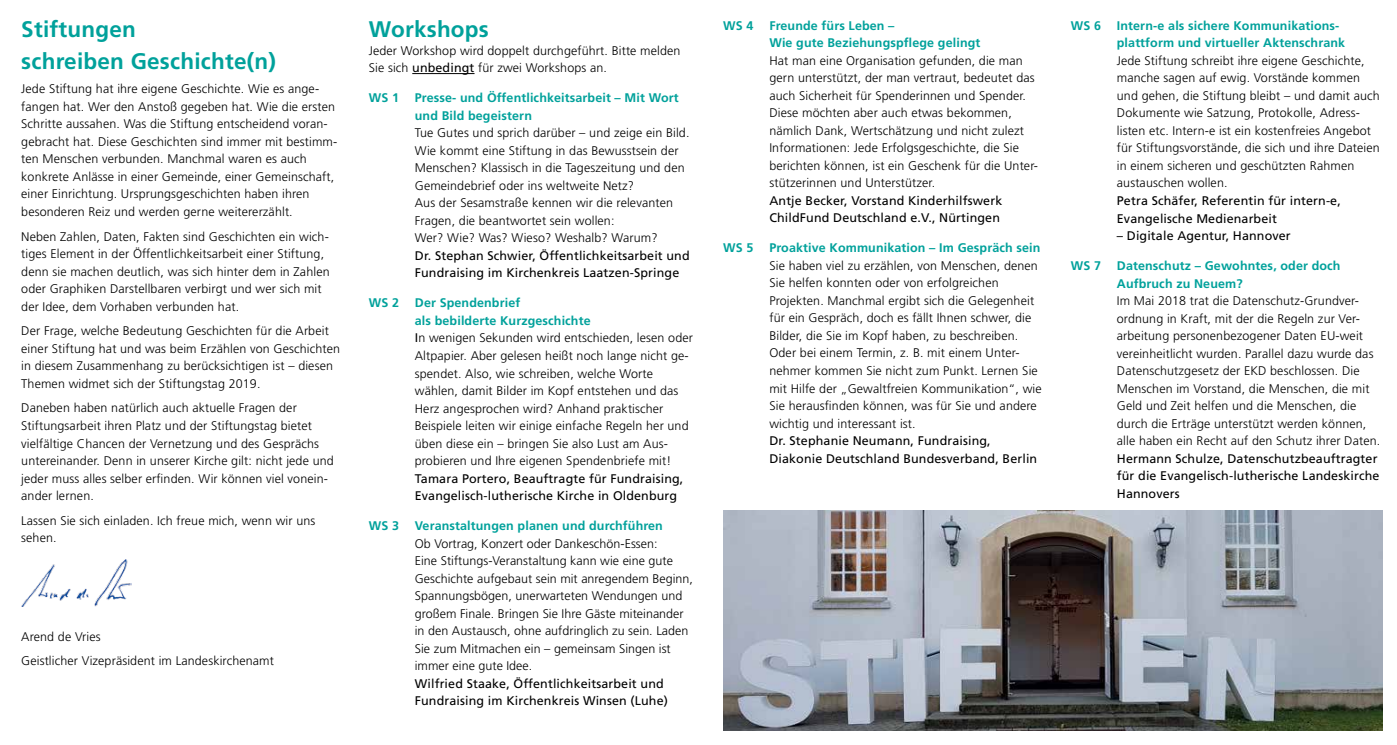
<style>
.page{position:relative;width:1397px;height:745px;background:#fff}
.page>*{position:absolute;margin:0;border:0;box-sizing:border-box;transform-origin:0 0}
.t1{font:700 22.5px/31.5px "Frutiger LT Std";letter-spacing:.01em;color:#00a19b}
.t2{font:300 12.5px/17.5px "Frutiger LT Std";letter-spacing:.01em;color:#000}
.t3{font:12.5px/17.5px "Frutiger LT Std";letter-spacing:.01em;color:#000}
.t4{font:700 12.5px/17.5px "Frutiger LT Std";letter-spacing:.01em;color:#00a19b}
.s1{font-weight:400}
.s2{font-weight:700;color:#00a19b}
</style>
<div class="page">
<img style="left:723px;top:510px;width:659px;height:220px">
<hr style="left:412px;top:73px;width:62px;height:1px;background:#000">
<img style="left:21px;top:559px;width:110px;height:47px">
<h1 class="t1" style="left:21px;top:14px;width:256px">Stiftungen<br>schreiben Geschichte(n)</h1>
<p class="t2" style="left:21px;top:80px;width:317px">Jede Stiftung hat ihre eigene Geschichte. Wie es ange&shy;fangen hat. Wer den Anstoß gegeben hat. Wie die ersten Schritte aussahen. Was die Stiftung entscheidend voran&shy;gebracht hat. Diese Geschichten sind immer mit bestimm&shy;ten Menschen verbunden. Manchmal waren es auch konkrete Anlässe in einer Gemeinde, einer Gemeinschaft, einer Einrichtung. Ursprungsgeschichten haben ihren besonderen Reiz und werden gerne weitererzählt.</p>
<p class="t2" style="left:21px;top:227px;width:310px">Neben Zahlen, Daten, Fakten sind Geschichten ein wich&shy;tiges Element in der Öffentlichkeitsarbeit einer Stiftung, denn sie machen deutlich, was sich hinter dem in Zahlen oder Graphiken Darstellbaren verbirgt und wer sich mit der Idee, dem Vorhaben verbunden hat.</p>
<p class="t2" style="left:21px;top:322px;width:320px">Der Frage, welche Bedeutung Geschichten für die Arbeit einer Stiftung hat und was beim Erzählen von Geschichten in diesem Zusammenhang zu berücksichtigen ist – diesen Themen widmet sich der Stiftungstag 2019.</p>
<p class="t2" style="left:21px;top:399px;width:314px">Daneben haben natürlich auch aktuelle Fragen der Stiftungsarbeit ihren Platz und der Stiftungstag bietet vielfältige Chancen der Vernetzung und des Gesprächs untereinander. Denn in unserer Kirche gilt: nicht jede und jeder muss alles selber erfinden. Wir können viel vonein&shy;ander lernen.</p>
<p class="t2" style="left:21px;top:511px;width:295px">Lassen Sie sich einladen. Ich freue mich, wenn wir uns sehen.</p>
<p class="t2" style="left:21px;top:623px;width:254px;line-height:24.6px">Arend de Vries<br>Geistlicher Vizepräsident im Landeskirchenamt</p>
<h1 class="t1" style="left:369px;top:14px;width:122px">Workshops</h1>
<p class="t2" style="left:369px;top:42px;width:313px">Jeder Workshop wird doppelt durchgeführt. Bitte melden<br>Sie sich <span class="s1">unbedingt</span> für zwei Workshops an.</p>
<p class="t4" style="left:369px;top:89px;width:32px">WS 1</p>
<p class="t4" style="left:415px;top:89px;width:265px">Presse- und Öffentlichkeitsarbeit – Mit Wort und Bild begeistern</p>
<p class="t2" style="left:415px;top:124px;width:276px">Tue Gutes und sprich darüber – und zeige ein Bild.<br>Wie kommt eine Stiftung in das Bewusstsein der Menschen? Klassisch in die Tageszeitung und den Gemeindebrief oder ins weltweite Netz?<br>Aus der Sesamstraße kennen wir die relevanten Fragen, die beantwortet sein wollen:<br>Wer? Wie? Was? Wieso? Weshalb? Warum?</p>
<p class="t3" style="left:415px;top:247px;width:276px">Dr. Stephan Schwier, Öffentlichkeitsarbeit und<br>Fundraising im Kirchenkreis Laatzen-Springe</p>
<p class="t4" style="left:369px;top:294px;width:32px">WS 2</p>
<p class="t2" style="left:415px;top:294px;width:279px"><span class="s2">Der Spendenbrief<br>als bebilderte Kurzgeschichte<br></span><span class="s1">I</span>n wenigen Sekunden wird entschieden, lesen oder Altpapier. Aber gelesen heißt noch lange nicht ge&shy;spendet. Also, wie schreiben, welche Worte wählen, damit Bilder im Kopf entstehen und das Herz angesprochen wird? Anhand praktischer Beispiele leiten wir einige einfache Regeln her und üben diese ein – bringen Sie also Lust am Aus&shy;probieren und Ihre eigenen Spendenbriefe mit!</p>
<p class="t3" style="left:415px;top:469px;width:270px">Tamara Portero, Beauftragte für Fundraising,<br>Evangelisch-lutherische Kirche in Oldenburg</p>
<p class="t4" style="left:369px;top:516px;width:32px">WS 3</p>
<p class="t4" style="left:415px;top:516px;width:249px">Veranstaltungen planen und durchführen</p>
<p class="t2" style="left:415px;top:534px;width:279px">Ob Vortrag, Konzert oder Dankeschön-Essen:<br>Eine Stiftungs-Veranstaltung kann wie eine gute Geschichte aufgebaut sein mit anregendem Beginn, Spannungsbögen, unerwarteten Wendungen und großem Finale. Bringen Sie Ihre Gäste miteinander in den Austausch, ohne aufdringlich zu sein. Laden Sie zum Mitmachen ein – gemeinsam Singen ist immer eine gute Idee.</p>
<p class="t3" style="left:415px;top:674px;width:254px">Wilfried Staake, Öffentlichkeitsarbeit und<br>Fundraising im Kirchenkreis Winsen (Luhe)</p>
<p class="t4" style="left:723px;top:17px;width:32px">WS 4</p>
<p class="t4" style="left:769px;top:17px;width:212px">Freunde fürs Leben –<br>Wie gute Beziehungspflege gelingt</p>
<p class="t2" style="left:769px;top:52px;width:270px">Hat man eine Organisation gefunden, die man gern unterstützt, der man vertraut, bedeutet das auch Sicherheit für Spenderinnen und Spender.<br>Diese möchten aber auch etwas bekommen, nämlich Dank, Wertschätzung und nicht zulezt Informationen: Jede Erfolgsgeschichte, die Sie berichten können, ist ein Geschenk für die Unter&shy;stützerinnen und Unterstützer.</p>
<p class="t3" style="left:769px;top:192px;width:234px">Antje Becker, Vorstand Kinderhilfswerk<br>ChildFund Deutschland e.V., Nürtingen</p>
<p class="t4" style="left:723px;top:239px;width:32px">WS 5</p>
<p class="t4" style="left:769px;top:239px;width:272px">Proaktive Kommunikation – Im Gespräch sein</p>
<p class="t2" style="left:769px;top:257px;width:274px">Sie haben viel zu erzählen, von Menschen, denen Sie helfen konnten oder von erfolgreichen Projekten. Manchmal ergibt sich die Gelegenheit für ein Gespräch, doch es fällt Ihnen schwer, die Bilder, die Sie im Kopf haben, zu beschreiben.<br>Oder bei einem Termin, z. B. mit einem Unter&shy;nehmer kommen Sie nicht zum Punkt. Lernen Sie mit Hilfe der „Gewaltfreien Kommunikation“, wie Sie herausfinden können, was für Sie und andere wichtig und interessant ist.</p>
<p class="t3" style="left:769px;top:431px;width:269px">Dr. Stephanie Neumann, Fundraising,<br>Diakonie Deutschland Bundesverband, Berlin</p>
<p class="t4" style="left:1070px;top:17px;width:32px">WS 6</p>
<p class="t4" style="left:1116px;top:17px;width:230px">Intern-e als sichere Kommunikations&shy;plattform und virtueller Aktenschrank</p>
<p class="t2" style="left:1116px;top:52px;width:264px">Jede Stiftung schreibt ihre eigene Geschichte, manche sagen auf ewig. Vorstände kommen und gehen, die Stiftung bleibt – und damit auch Dokumente wie Satzung, Protokolle, Adress&shy;listen etc. Intern-e ist ein kostenfreies Angebot für Stiftungsvorstände, die sich und ihre Dateien in einem sicheren und geschützten Rahmen austauschen wollen.</p>
<p class="t3" style="left:1116px;top:192px;width:225px">Petra Schäfer, Referentin für intern-e,<br>Evangelische Medienarbeit</p>
<p class="t3" style="left:1116px;top:227px;width:175px">– Digitale Agentur, Hannover</p>
<p class="t4" style="left:1070px;top:257px;width:32px">WS 7</p>
<p class="t4" style="left:1116px;top:257px;width:225px">Datenschutz – Gewohntes, oder doch<br>Aufbruch zu Neuem?</p>
<p class="t2" style="left:1116px;top:292px;width:265px">Im Mai 2018 trat die Datenschutz-Grundver&shy;ordnung in Kraft, mit der die Regeln zur Ver&shy;arbeitung personenbezogener Daten EU-weit vereinheitlicht wurden. Parallel dazu wurde das Datenschutzgesetz der EKD beschlossen. Die Menschen im Vorstand, die Menschen, die mit Geld und Zeit helfen und die Menschen, die durch die Erträge unterstützt werden können, alle haben ein Recht auf den Schutz ihrer Daten.</p>
<p class="t3" style="left:1116px;top:449px;width:264px">Hermann Schulze, Datenschutzbeauftragter für die Evangelisch-lutherische Landeskirche<br>Hannovers</p>
</div>
